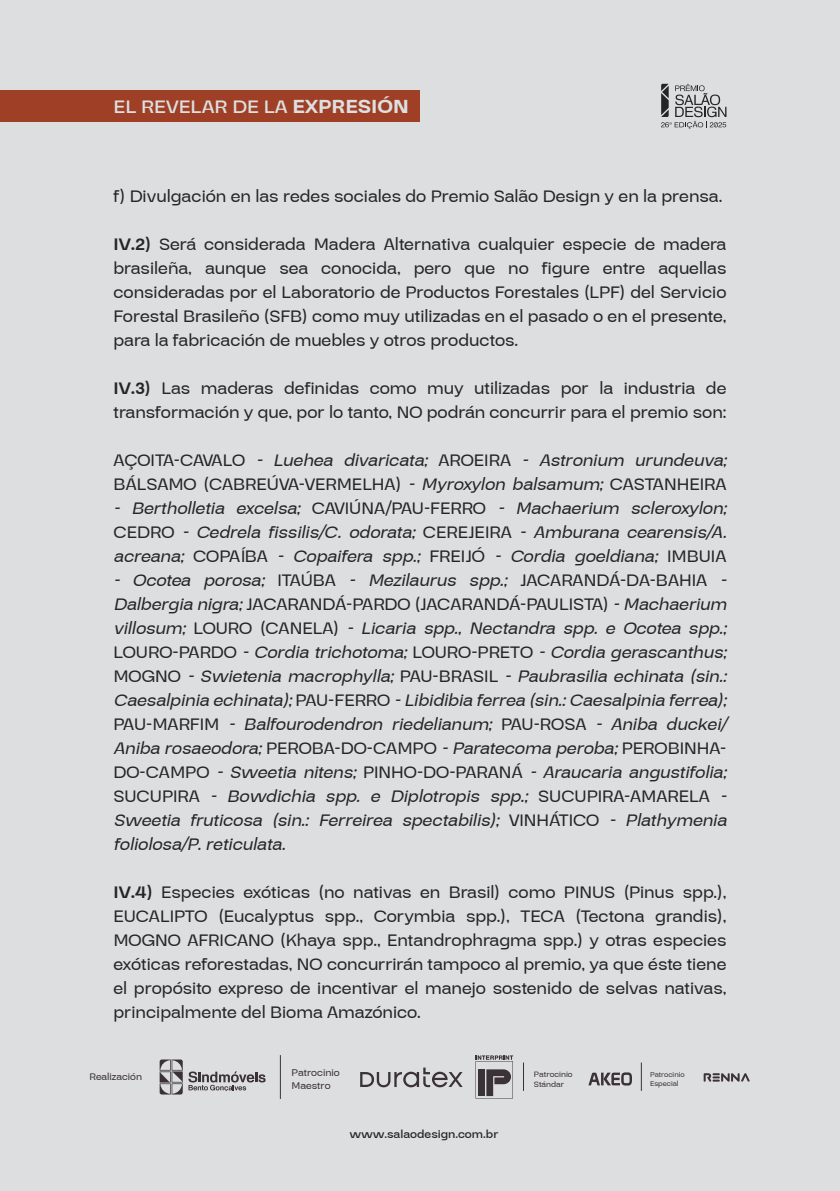
<style>
.page{position:relative;width:840px;height:1191px;background:#fff}
.page>*{position:absolute;margin:0;border:0;box-sizing:border-box;transform-origin:0 0}
.t1{font:600 20px "Stara";color:#dddfe0}
.t2{font:500 18px/24px "Stara";color:#242525;text-align:justify}
.t3{font:italic 500 18px/24px "Stara";color:#242525;text-align:justify}
.t4{font:600 12px "Stara";color:#242525}
.t5{font:500 10.4px/12.6px "Stara";color:#3a3236}
.t6{font:500 10.2px "Stara";color:#3a3236}
.t7{font:500 8.4px/10.2px "Stara";color:#3a3236}
.t8{font:500 7.6px/9px "Stara";color:#3a3236}
.s1{font-weight:800}
.s2{font-weight:700}
.s3{font-style:italic}
.s4{font-style:normal}
</style>
<div class="page">
<div style="left:0;top:0;width:839px;height:1191px;background:#dddedf"></div>
<div style="left:0;top:91px;width:420px;height:31px;background:#9e3f26"></div>
<svg style="left:159px;top:1059px;width:106px;height:35px"></svg>
<svg style="left:588px;top:1072px;width:43px;height:13px"></svg>
<svg style="left:360px;top:1067px;width:102px;height:20px"></svg>
<svg style="left:475px;top:1055px;width:38px;height:43px"></svg>
<svg style="left:703px;top:1073px;width:46px;height:9px"></svg>
<svg style="left:523px;top:1062px;width:1px;height:28px"></svg>
<svg style="left:640px;top:1062px;width:1px;height:28px"></svg>
<hr style="left:280px;top:1055px;width:1px;height:44px;background:#3a3236">
<svg style="left:661px;top:84px;width:65px;height:45px"></svg>
<p class="t1" style="left:113px;top:95px;width:297px">EL REVELAR DE LA <span class="s1">EXPRESIÓN</span></p>
<p class="t2" style="left:113px;top:184px;width:610px">f) Divulgación en las redes sociales do Premio Salão Design y en la prensa.</p>
<p class="t2" style="left:113px;top:232px;width:614px"><span class="s2">IV.2)</span> Será considerada Madera Alternativa cualquier especie de madera brasileña, aunque sea conocida, pero que no figure entre aquellas consideradas por el Laboratorio de Productos Forestales (LPF) del Servicio Forestal Brasileño (SFB) como muy utilizadas en el pasado o en el presente, para la fabricación de muebles y otros productos.</p>
<p class="t2" style="left:113px;top:376px;width:614px"><span class="s2">IV.3)</span> Las maderas definidas como muy utilizadas por la industria de transformación y que, por lo tanto, NO podrán concurrir para el premio son:</p>
<p class="t2" style="left:113px;top:448px;width:614px">AÇOITA-CAVALO <span class="s3">- Luehea divaricata;</span> AROEIRA <span class="s3">- Astronium urundeuva;<br></span>BÁLSAMO (CABREÚVA-VERMELHA) <span class="s3">- Myroxylon balsamum;</span> CASTANHEIRA</p>
<p class="t3" style="left:113px;top:496px;width:614px">- Bertholletia excelsa; <span class="s4">CAVIÚNA/PAU-FERRO</span> - Machaerium scleroxylon; <span class="s4">CEDRO</span> - Cedrela fissilis/C. odorata; <span class="s4">CEREJEIRA</span> - Amburana cearensis/A. acreana; <span class="s4">COPAÍBA</span> - Copaifera spp.; <span class="s4">FREIJÓ</span> - Cordia goeldiana; <span class="s4">IMBUIA</span></p>
<p class="t3" style="left:113px;top:568px;width:614px">- Ocotea porosa; <span class="s4">ITAÚBA</span> - Mezilaurus spp.; <span class="s4">JACARANDÁ-DA-BAHIA</span> - Dalbergia nigra; <span class="s4">JACARANDÁ-PARDO (JACARANDÁ-PAULISTA)</span> - Machaerium villosum; <span class="s4">LOURO (CANELA)</span> - Licaria spp., Nectandra spp. e Ocotea spp.; <span class="s4">LOURO-PARDO</span> - Cordia trichotoma; <span class="s4">LOURO-PRETO</span> - Cordia gerascanthus; <span class="s4">MOGNO</span> - Swietenia macrophylla; <span class="s4">PAU-BRASIL</span> - Paubrasilia echinata (sin.:<br>Caesalpinia echinata); <span class="s4">PAU-FERRO</span> - Libidibia ferrea (sin.: Caesalpinia ferrea); <span class="s4">PAU-MARFIM</span> - Balfourodendron riedelianum; <span class="s4">PAU-ROSA</span> - Aniba duckei/ Aniba rosaeodora; <span class="s4">PEROBA-DO-CAMPO</span> - Paratecoma peroba; <span class="s4">PEROBINHA-DO-CAMPO</span> - Sweetia nitens; <span class="s4">PINHO-DO-PARANÁ</span> - Araucaria angustifolia; <span class="s4">SUCUPIRA</span> - Bowdichia spp. e Diplotropis spp.; <span class="s4">SUCUPIRA-AMARELA</span> - Sweetia fruticosa (sin.: Ferreirea spectabilis); <span class="s4">VINHÁTICO</span> - Plathymenia foliolosa/P. reticulata.</p>
<p class="t2" style="left:113px;top:880px;width:614px"><span class="s2">IV.4)</span> Especies exóticas (no nativas en Brasil) como PINUS (Pinus spp.), EUCALIPTO (Eucalyptus spp., Corymbia spp.), TECA (Tectona grandis), MOGNO AFRICANO (Khaya spp., Entandrophragma spp.) y otras especies exóticas reforestadas, NO concurrirán tampoco al premio, ya que éste tiene el propósito expreso de incentivar el manejo sostenido de selvas nativas, principalmente del Bioma Amazónico.</p>
<p class="t5" style="left:291px;top:1066px;width:50px">Patrocinio<br>Maestro</p>
<p class="t8" style="left:649px;top:1069px;width:36px">Patrocinio<br>Especial</p>
<p class="t6" style="left:89px;top:1070px;width:54px">Realización</p>
<p class="t7" style="left:533px;top:1068px;width:40px">Patrocinio<br>Stándar</p>
<p class="t4" style="left:349px;top:1127px;width:150px">www.salaodesign.com.br</p>
</div>
